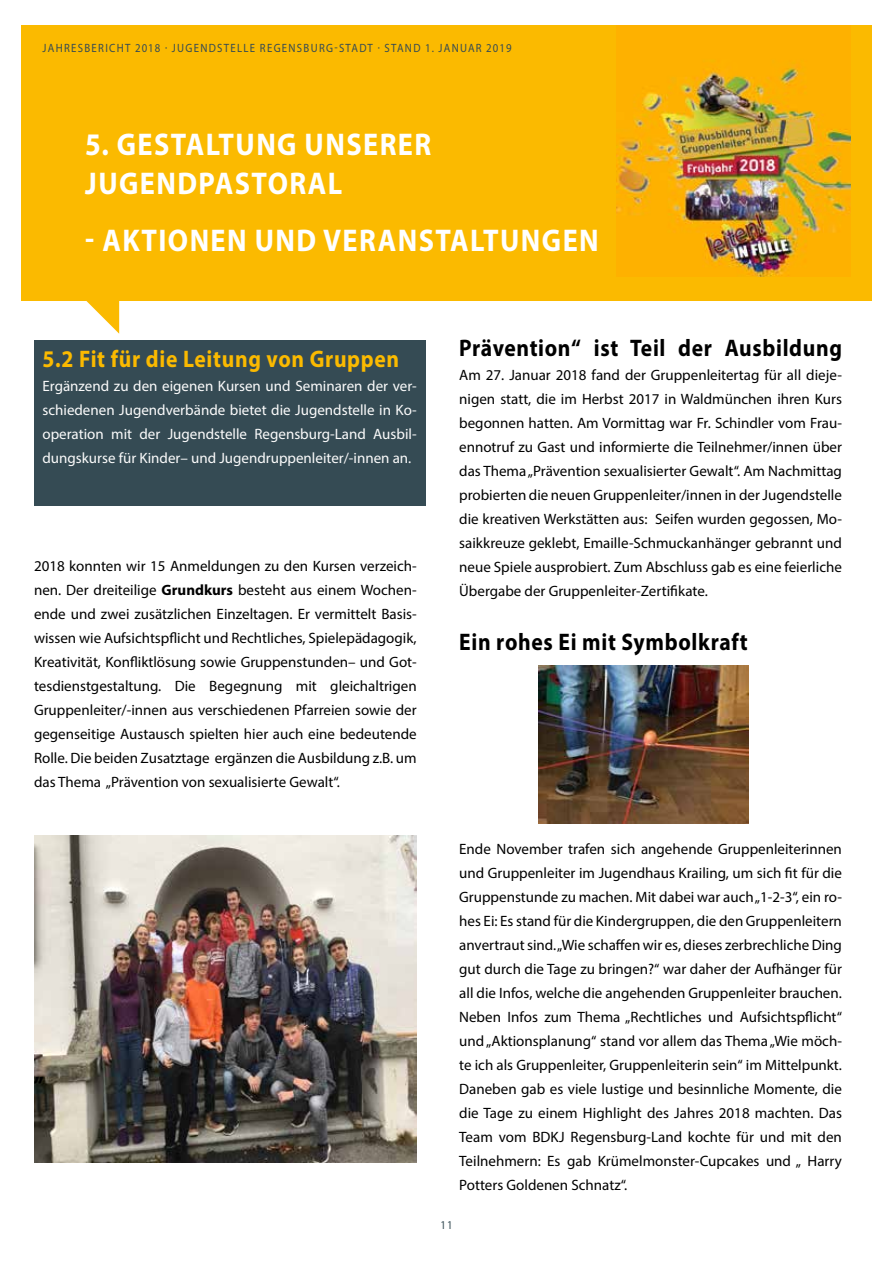
<style>
.page{position:relative;width:893px;height:1263px;background:#fff}
.page>*{position:absolute;margin:0;border:0;box-sizing:border-box;transform-origin:0 0}
.t1{font:700 31.5px/39px "Myriad Pro";letter-spacing:.05em;color:#fff;scale:.9 1}
.t2{font:700 24px "Myriad Pro";letter-spacing:.03em;color:#000;scale:.9 1}
.t3{font:700 24px "Myriad Pro";letter-spacing:.03em;color:#fbba00;scale:.9 1}
.t4{font:15px/24px "Myriad Pro";color:#000;text-align:justify}
.t5{font:15px/24px "Myriad Pro";color:#fbfbfb;text-align:justify}
.t6{font:12px "Myriad Pro";letter-spacing:.12em;color:#354b54;scale:.9 1}
.s1{font-weight:700}
</style>
<div class="page">
<div style="left:21px;top:26px;width:851px;height:275px;background:#fbba00"></div>
<svg style="left:86px;top:301px;width:33px;height:33px"></svg>
<img style="left:617px;top:59px;width:233px;height:217px">
<div style="left:34px;top:340px;width:391px;height:166px;background:#354b54"></div>
<img style="left:34px;top:835px;width:383px;height:327px">
<img style="left:538px;top:666px;width:210px;height:157px">
<p class="t6" style="left:43px;top:40px;width:523px">JAHRESBERICHT 2018 · JUGENDSTELLE REGENSBURG-STADT · STAND 1. JANUAR 2019</p>
<h1 class="t1" style="left:85px;top:124px;width:386px">5. GESTALTUNG UNSERER<br>JUGENDPASTORAL</h1>
<h1 class="t1" style="left:85px;top:220px;width:572px">- AKTIONEN UND VERANSTALTUNGEN</h1>
<h2 class="t3" style="left:43px;top:343px;width:398px">5.2 Fit für die Leitung von Gruppen</h2>
<p class="t5" style="left:43px;top:373px;width:376px">Ergänzend zu den eigenen Kursen und Seminaren der ver&shy;schiedenen Jugendverbände bietet die Jugendstelle in Ko&shy;operation mit der Jugendstelle Regensburg-Land Ausbil&shy;dungskurse für Kinder– und Jugendruppenleiter/-innen an.</p>
<p class="t4" style="left:34px;top:554px;width:384px">2018 konnten wir 15 Anmeldungen zu den Kursen verzeich&shy;nen. Der dreiteilige <span class="s1">Grundkurs</span> besteht aus einem Wochen&shy;ende und zwei zusätzlichen Einzeltagen. Er vermittelt Basis&shy;wissen wie Aufsichtspflicht und Rechtliches, Spielepädagogik, Kreativität, Konfliktlösung sowie Gruppenstunden– und Got&shy;tesdienstgestaltung. Die Begegnung mit gleichaltrigen Gruppenleiter/-innen aus verschiedenen Pfarreien sowie der gegenseitige Austausch spielten hier auch eine bedeutende Rolle. Die beiden Zusatztage ergänzen die Ausbildung z.B. um das Thema „Prävention von sexualisierte Gewalt“.</p>
<h2 class="t2" style="left:34px;top:1057px;width:13px">„</h2>
<h2 class="t2" style="left:459px;top:332px;width:427px">Prävention“ ist Teil der Ausbildung</h2>
<p class="t4" style="left:459px;top:362px;width:384px">Am 27. Januar 2018 fand der Gruppenleitertag für all dieje&shy;nigen statt, die im Herbst 2017 in Waldmünchen ihren Kurs begonnen hatten. Am Vormittag war Fr. Schindler vom Frau&shy;ennotruf zu Gast und informierte die Teilnehmer/innen über das Thema „Prävention sexualisierter Gewalt“. Am Nachmittag probierten die neuen Gruppenleiter/innen in der Jugendstelle die kreativen Werkstätten aus: Seifen wurden gegossen, Mo&shy;saikkreuze geklebt, Emaille-Schmuckanhänger gebrannt und neue Spiele ausprobiert. Zum Abschluss gab es eine feierliche Übergabe der Gruppenleiter-Zertifikate.</p>
<h2 class="t2" style="left:459px;top:626px;width:322px">Ein rohes Ei mit Symbolkraft</h2>
<p class="t4" style="left:459px;top:836px;width:384px">Ende November trafen sich angehende Gruppenleiterinnen und Gruppenleiter im Jugendhaus Krailing, um sich fit für die Gruppenstunde zu machen. Mit dabei war auch „1-2-3“, ein ro&shy;hes Ei: Es stand für die Kindergruppen, die den Gruppenleitern anvertraut sind. „Wie schaffen wir es, dieses zerbrechliche Ding gut durch die Tage zu bringen?“ war daher der Aufhänger für all die Infos, welche die angehenden Gruppenleiter brauchen.<br>Neben Infos zum Thema „Rechtliches und Aufsichtspflicht“ und „Aktionsplanung“ stand vor allem das Thema „Wie möch&shy;te ich als Gruppenleiter, Gruppenleiterin sein“ im Mittelpunkt.<br>Daneben gab es viele lustige und besinnliche Momente, die die Tage zu einem Highlight des Jahres 2018 machten. Das Team vom BDKJ Regensburg-Land kochte für und mit den Teilnehmern: Es gab Krümelmonster-Cupcakes und „ Harry Potters Goldenen Schnatz“.</p>
<p class="t6" style="left:440px;top:1218px;width:15px">11</p>
</div>
